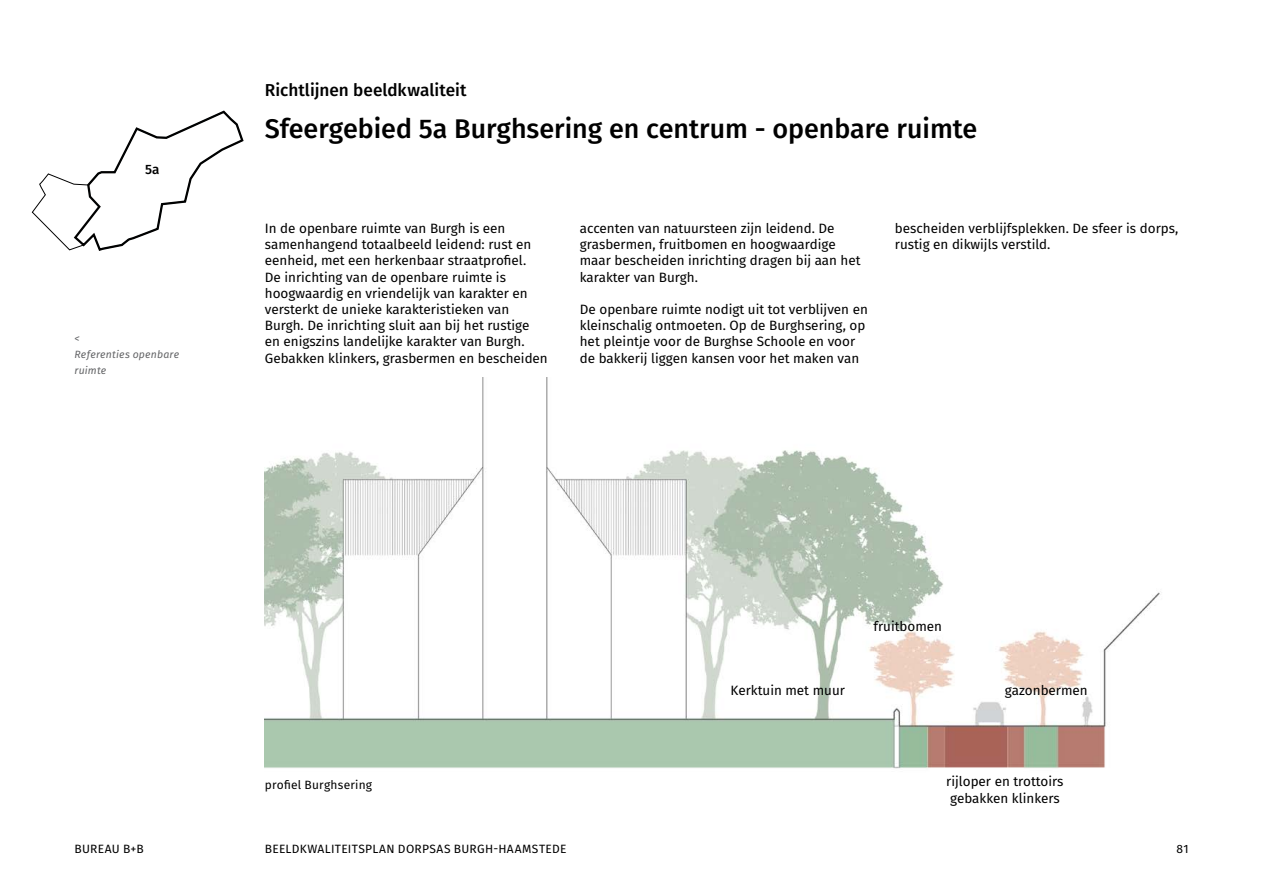
<style>
.page{position:relative;width:1263px;height:893px;background:#fff}
.page>*{position:absolute;margin:0;border:0;box-sizing:border-box;transform-origin:0 0}
.t1{font:500 27px "Fira Sans";color:#000}
.t2{font:500 17.25px "Fira Sans";color:#000}
.t3{font:13.5px/16.2px "Fira Sans";color:#000}
.t4{font:500 13.5px "Fira Sans";color:#000101}
.t5{font:12px "Fira Sans";letter-spacing:.025em;color:#000}
.t6{font:italic 10.5px/15.9px "Fira Sans";letter-spacing:.02em;color:#636466}
</style>
<div class="page">
<img style="left:265px;top:377px;width:895px;height:392px">
<svg style="left:31px;top:110px;width:213px;height:141px"></svg>
<p class="t4" style="left:145px;top:159px;width:16px">5a</p>
<p class="t6" style="left:74px;top:330px;width:106px">&lt;<br>Referenties openbare ruimte</p>
<p class="t2" style="left:265px;top:76px;width:203px">Richtlijnen beeldkwaliteit</p>
<h1 class="t1" style="left:265px;top:107px;width:714px">Sfeergebied 5a Burghsering en centrum - openbare ruimte</h1>
<p class="t3" style="left:265px;top:220px;width:284px">In de openbare ruimte van Burgh is een samenhangend totaalbeeld leidend: rust en eenheid, met een herkenbaar straatprofiel.<br>De inrichting van de openbare ruimte is hoogwaardig en vriendelijk van karakter en versterkt de unieke karakteristieken van Burgh. De inrichting sluit aan bij het rustige en enigszins landelijke karakter van Burgh.<br>Gebakken klinkers, grasbermen en bescheiden</p>
<p class="t3" style="left:580px;top:220px;width:282px">accenten van natuursteen zijn leidend. De grasbermen, fruitbomen en hoogwaardige maar bescheiden inrichting dragen bij aan het karakter van Burgh.</p>
<p class="t3" style="left:580px;top:301px;width:289px">De openbare ruimte nodigt uit tot verblijven en kleinschalig ontmoeten. Op de Burghsering, op het pleintje voor de Burghse Schoole en voor de bakkerij liggen kansen voor het maken van</p>
<p class="t3" style="left:895px;top:220px;width:285px">bescheiden verblijfsplekken. De sfeer is dorps, rustig en dikwijls verstild.</p>
<p class="t5" style="left:265px;top:775px;width:109px">profiel Burghsering</p>
<p class="t3" style="left:730px;top:682px;width:116px">Kerktuin met muur</p>
<p class="t3" style="left:873px;top:618px;width:70px">fruitbomen</p>
<p class="t3" style="left:1005px;top:682px;width:84px">gazonbermen</p>
<p class="t3" style="left:946px;top:773px;width:119px">rijloper en trottoirs gebakken klinkers</p>
<p class="t5" style="left:74px;top:839px;width:71px">BUREAU B+B</p>
<p class="t5" style="left:265px;top:839px;width:303px">BEELDKWALITEITSPLAN DORPSAS BURGH-HAAMSTEDE</p>
<p class="t5" style="left:1176px;top:839px;width:14px">81</p>
</div>
